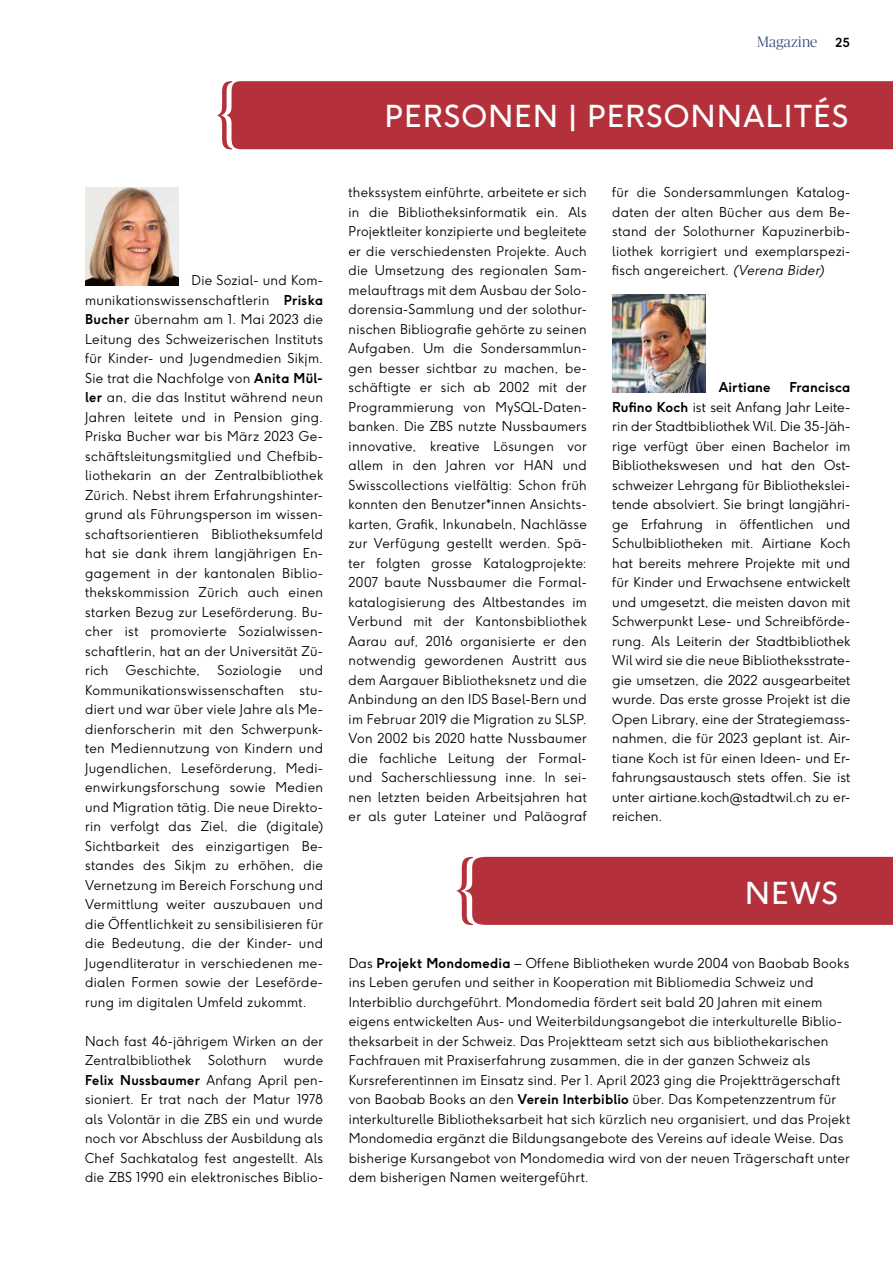
<style>
.page{position:relative;width:893px;height:1263px;background:#fff}
.page>*{position:absolute;margin:0;border:0;box-sizing:border-box;transform-origin:0 0}
.t1{font:30px "F37 Ginger";letter-spacing:.05em;color:#fff}
.t2{font:300 15px "Publico Banner";letter-spacing:.02em;color:#384476}
.t3{font:300 13.5px/19.5px "F37 Ginger";letter-spacing:.02em;color:#000;text-align:justify}
.t4{font:300 13.5px/19.5px "F37 Ginger";letter-spacing:.02em;color:#000;text-align:justify;scale:.96 1}
.t5{font:700 13.5px "F37 Ginger";letter-spacing:.005em;color:#000}
.s1{font-weight:700}
.s2{font-family:"F37 Ginger";font-weight:700;font-size:12.3px;color:#000}
.s3{font-style:italic}
</style>
<div class="page">
<div style="left:456px;top:857px;width:437px;height:68px;background:#b4313b"></div>
<img style="left:85px;top:188px;width:94px;height:97px">
<div style="left:232px;top:81px;width:661px;height:68px;background:#b4313b"></div>
<svg style="left:217px;top:81px;width:15px;height:68px"></svg>
<img style="left:612px;top:295px;width:94px;height:97px">
<p class="t3" style="left:85px;top:270px;width:239px;text-indent:106px">Die Sozial- und Kom&shy;munikationswissenschaftlerin <span class="s1">Priska Bucher</span> übernahm am 1. Mai 2023 die Leitung des Schweizerischen Instituts für Kinder- und Jugendmedien Sikjm.<br>Sie trat die Nachfolge von <span class="s1">Anita Mül&shy;ler</span> an, die das Institut während neun Jahren leitete und in Pension ging.<br>Priska Bucher war bis März 2023 Ge&shy;schäftsleitungsmitglied und Chefbib&shy;liothekarin an der Zentralbibliothek Zürich. Nebst ihrem Erfahrungshinter&shy;grund als Führungsperson im wissen&shy;schaftsorientieren Bibliotheksumfeld hat sie dank ihrem langjährigen En&shy;gagement in der kantonalen Biblio&shy;thekskommission Zürich auch einen starken Bezug zur Leseförderung. Bu&shy;cher ist promovierte Sozialwissen&shy;schaftlerin, hat an der Universität Zü&shy;rich</p>
<p class="t3" style="left:126px;top:660px;width:76px">Geschichte,</p>
<p class="t3" style="left:217px;top:660px;width:66px">Soziologie</p>
<p class="t3" style="left:85px;top:660px;width:240px;text-indent:214px">und Kommunikationswissenschaften stu&shy;diert und war über viele Jahre als Me&shy;dienforscherin mit den Schwerpunk&shy;ten Mediennutzung von Kindern und Jugendlichen, Leseförderung, Medi&shy;enwirkungsforschung sowie Medien und Migration tätig. Die neue Direkto&shy;rin verfolgt das Ziel, die (digitale)<br>Sichtbarkeit des einzigartigen Be&shy;standes des Sikjm zu erhöhen, die Vernetzung im Bereich Forschung und Vermittlung weiter auszubauen und die Öffentlichkeit zu sensibilisieren für die Bedeutung, die der Kinder- und Jugendliteratur in verschiedenen me&shy;dialen Formen sowie der Leseförde&shy;rung im digitalen Umfeld zukommt.</p>
<p class="t4" style="left:85px;top:1031px;width:249px">Nach fast 46-jährigem Wirken an der<br>Zentralbibliothek</p>
<p class="t4" style="left:208px;top:1050px;width:62px">Solothurn</p>
<p class="t4" style="left:85px;top:1050px;width:249px;text-indent:199px">wurde <span class="s1">Felix Nussbaumer</span> Anfang April pen&shy;sioniert. Er trat nach der Matur 1978 als Volontär in die ZBS ein und wurde noch vor Abschluss der Ausbildung als Chef Sachkatalog fest angestellt. Als die ZBS 1990 ein elektronisches Biblio-</p>
<p class="t2" style="left:757px;top:32px;width:94px">Magazine <span class="s2">25</span></p>
<h1 class="t1" style="left:385px;top:97px;width:465px">PERSONEN | PERSONNALITÉS</h1>
<p class="t4" style="left:349px;top:183px;width:250px">thekssystem einführte, arbeitete er sich in die Bibliotheksinformatik ein. Als Projektleiter konzipierte und begleitete er die verschiedensten Projekte. Auch die Umsetzung des regionalen Sam&shy;melauftrags mit dem Ausbau der Solo&shy;dorensia-Sammlung und der solothur&shy;nischen Bibliografie gehörte zu seinen Aufgaben. Um die Sondersammlun&shy;gen besser sichtbar zu machen, be&shy;schäftigte er sich ab 2002 mit der Programmierung von MySQL-Daten&shy;banken. Die ZBS nutzte Nussbaumers innovative, kreative Lösungen vor allem in den Jahren vor HAN und Swisscollections vielfältig: Schon früh konnten den Benutzer*innen Ansichts&shy;karten, Grafik, Inkunabeln, Nachlässe zur Verfügung gestellt werden. Spä&shy;ter folgten grosse Katalogprojekte:<br>2007 baute Nussbaumer die Formal&shy;katalogisierung des Altbestandes im Verbund mit der Kantonsbibliothek Aarau auf, 2016 organisierte er den notwendig gewordenen Austritt aus dem Aargauer Bibliotheksnetz und die Anbindung an den IDS Basel-Bern und im Februar 2019 die Migration zu SLSP.<br>Von 2002 bis 2020 hatte Nussbaumer die fachliche Leitung der Formal&shy;und Sacherschliessung inne. In sei&shy;nen letzten beiden Arbeitsjahren hat er als guter Lateiner und Paläograf</p>
<p class="t4" style="left:612px;top:183px;width:250px">für die Sondersammlungen Katalog&shy;daten der alten Bücher aus dem Be&shy;stand der Solothurner Kapuzinerbib&shy;liothek korrigiert und exemplarspezi&shy;fisch angereichert. <span class="s3">(Verena Bider)</span></p>
<p class="t3" style="left:612px;top:378px;width:240px;text-indent:177px"><span class="s1">Francisca Rufino Koch</span> ist seit Anfang Jahr Leite&shy;rin der Stadtbibliothek Wil. Die 35-Jäh&shy;rige verfügt über einen Bachelor im Bibliothekswesen und hat den Ost&shy;schweizer Lehrgang für Bibliothekslei&shy;tende absolviert. Sie bringt langjähri&shy;ge Erfahrung in öffentlichen und Schulbibliotheken mit. Airtiane Koch hat bereits mehrere Projekte mit und für Kinder und Erwachsene entwickelt und umgesetzt, die meisten davon mit Schwerpunkt Lese- und Schreibförde&shy;rung. Als Leiterin der Stadtbibliothek Wil wird sie die neue Bibliotheksstrate&shy;gie umsetzen, die 2022 ausgearbeitet wurde. Das erste grosse Projekt ist die Open Library, eine der Strategiemass&shy;nahmen, die für 2023 geplant ist. Air&shy;tiane Koch ist für einen Ideen- und Er&shy;fahrungsaustausch stets offen. Sie ist unter airtiane.koch@stadtwil.ch zu er&shy;reichen.</p>
<p class="t5" style="left:719px;top:379px;width:53px">Airtiane</p>
<h1 class="t1" style="left:745px;top:874px;width:94px">NEWS</h1>
<p class="t3" style="left:349px;top:953px;width:503px;text-align:left">Das <span class="s1">Projekt Mondomedia</span> – Offene Bibliotheken wurde 2004 von Baobab Books ins Leben gerufen und seither in Kooperation mit Bibliomedia Schweiz und Interbiblio durchgeführt. Mondomedia fördert seit bald 20 Jahren mit einem eigens entwickelten Aus- und Weiterbildungsangebot die interkulturelle Biblio&shy;theksarbeit in der Schweiz. Das Projektteam setzt sich aus bibliothekarischen Fachfrauen mit Praxiserfahrung zusammen, die in der ganzen Schweiz als Kursreferentinnen im Einsatz sind. Per 1. April 2023 ging die Projektträgerschaft von Baobab Books an den <span class="s1">Verein Interbiblio</span> über. Das Kompetenzzentrum für interkulturelle Bibliotheksarbeit hat sich kürzlich neu organisiert, und das Projekt Mondomedia ergänzt die Bildungsangebote des Vereins auf ideale Weise. Das bisherige Kursangebot von Mondomedia wird von der neuen Trägerschaft unter dem bisherigen Namen weitergeführt.</p>
</div>
